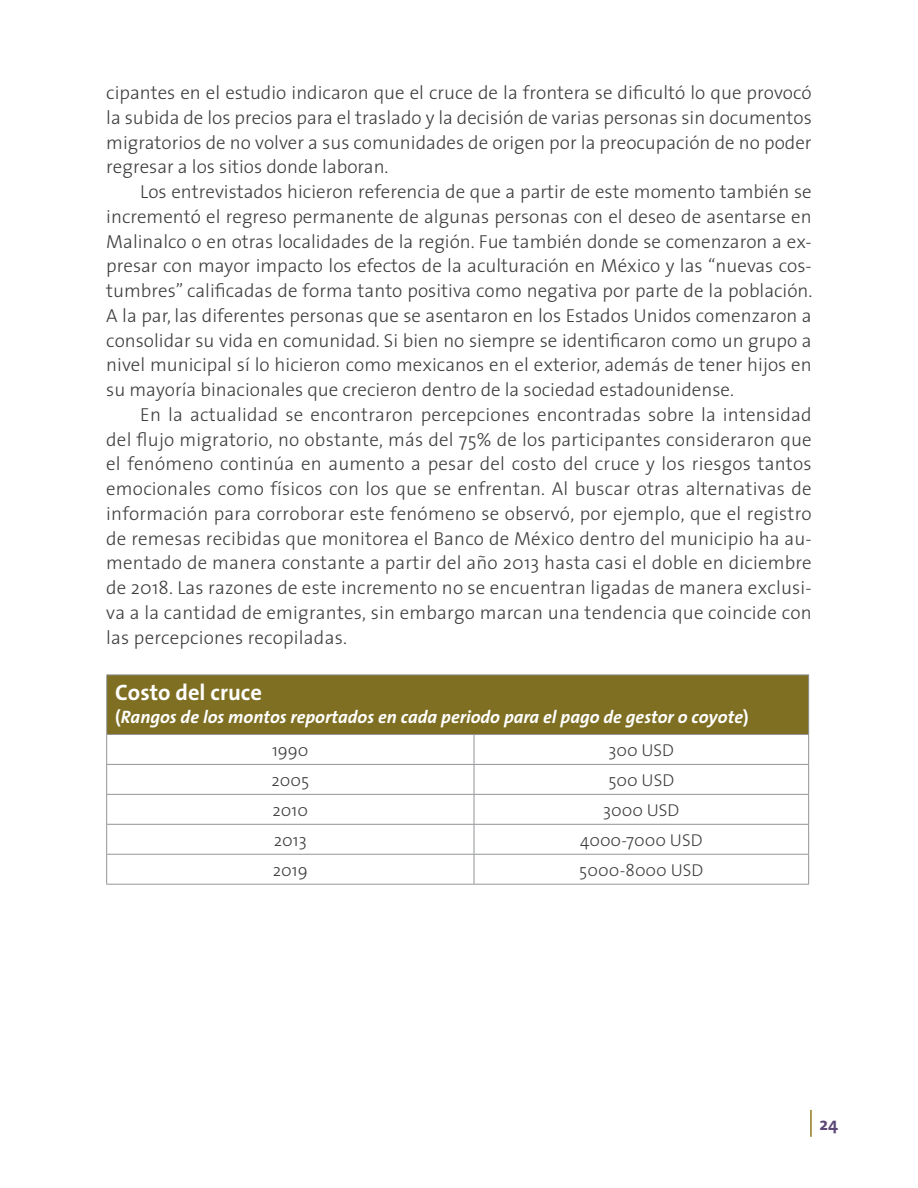
<style>
.page{position:relative;width:918px;height:1188px;background:#fff}
.page>*{position:absolute;margin:0;border:0;box-sizing:border-box;transform-origin:0 0}
.Nomenclatura_tabla{font:700 22.5px "The Sans";color:#fff}
._01TXT{font:300 18.9px/24.8px "The Sans";color:#3e3e3f;text-align:justify}
.Nomenclatura_tabla-2{font:italic 700 18px "The Sans";color:#fff}
.t1{font:700 18px "The Sans";color:#5c4876}
._01TXT_-_Tabla{font:300 17.25px "The Sans";color:#3e3e3f}
.s1{font-style:normal}
</style>
<div class="page">
<hr style="left:810px;top:1110px;width:2px;height:27px;background:#92791b">
<div style="left:107px;top:675px;width:702px;height:59px;background:#7e6f22"></div>
<hr style="left:106px;top:674px;width:368px;height:1px;background:#939598">
<hr style="left:106px;top:675px;width:1px;height:59px;background:#939598">
<hr style="left:474px;top:674px;width:335px;height:1px;background:#939598">
<hr style="left:808px;top:675px;width:1px;height:59px;background:#939598">
<hr style="left:106px;top:734px;width:368px;height:1px;background:#939598">
<hr style="left:474px;top:734px;width:335px;height:1px;background:#939598">
<hr style="left:106px;top:764px;width:368px;height:1px;background:#939598">
<hr style="left:474px;top:764px;width:335px;height:1px;background:#939598">
<hr style="left:106px;top:794px;width:368px;height:1px;background:#939598">
<hr style="left:474px;top:794px;width:335px;height:1px;background:#939598">
<hr style="left:106px;top:824px;width:368px;height:1px;background:#939598">
<hr style="left:474px;top:824px;width:335px;height:1px;background:#939598">
<hr style="left:106px;top:854px;width:368px;height:1px;background:#939598">
<svg style="left:106px;top:735px;width:1px;height:149px"></svg>
<hr style="left:474px;top:854px;width:335px;height:1px;background:#939598">
<svg style="left:474px;top:735px;width:1px;height:149px"></svg>
<svg style="left:808px;top:735px;width:1px;height:149px"></svg>
<hr style="left:106px;top:884px;width:368px;height:1px;background:#939598">
<hr style="left:474px;top:884px;width:335px;height:1px;background:#939598">
<p class="_01TXT" style="left:106px;top:80px;width:707px">cipantes en el estudio indicaron que el cruce de la frontera se dificultó lo que provocó la subida de los precios para el traslado y la decisión de varias personas sin documentos migratorios de no volver a sus comunidades de origen por la preocupación de no poder regresar a los sitios donde laboran.</p>
<p class="_01TXT" style="left:106px;top:179px;width:708px;text-indent:34px">Los entrevistados hicieron referencia de que a partir de este momento también se incrementó el regreso permanente de algunas personas con el deseo de asentarse en Malinalco o en otras localidades de la región. Fue también donde se comenzaron a ex&shy;presar con mayor impacto los efectos de la aculturación en México y las “nuevas cos&shy;tumbres” calificadas de forma tanto positiva como negativa por parte de la población.<br>A la par, las diferentes personas que se asentaron en los Estados Unidos comenzaron a consolidar su vida en comunidad. Si bien no siempre se identificaron como un grupo a nivel municipal sí lo hicieron como mexicanos en el exterior, además de tener hijos en su mayoría binacionales que crecieron dentro de la sociedad estadounidense.</p>
<p class="_01TXT" style="left:106px;top:402px;width:707px;text-indent:34px">En la actualidad se encontraron percepciones encontradas sobre la intensidad del flujo migratorio, no obstante, más del 75% de los participantes consideraron que el fenómeno continúa en aumento a pesar del costo del cruce y los riesgos tantos emocionales como físicos con los que se enfrentan. Al buscar otras alternativas de información para corroborar este fenómeno se observó, por ejemplo, que el registro de remesas recibidas que monitorea el Banco de México dentro del municipio ha au&shy;mentado de manera constante a partir del año 2013 hasta casi el doble en diciembre de 2018. Las razones de este incremento no se encuentran ligadas de manera exclusi&shy;va a la cantidad de emigrantes, sin embargo marcan una tendencia que coincide con las percepciones recopiladas.</p>
<p class="Nomenclatura_tabla" style="left:115px;top:674px;width:148px">Costo del cruce</p>
<p class="Nomenclatura_tabla-2" style="left:115px;top:702px;width:635px"><span class="s1">(</span>Rangos de los montos reportados en cada periodo para el pago de gestor o coyote<span class="s1">)</span></p>
<p class="_01TXT_-_Tabla" style="left:272px;top:736px;width:38px">1990</p>
<p class="_01TXT_-_Tabla" style="left:609px;top:736px;width:67px">300 USD</p>
<p class="_01TXT_-_Tabla" style="left:271px;top:766px;width:39px">2005</p>
<p class="_01TXT_-_Tabla" style="left:608px;top:766px;width:67px">500 USD</p>
<p class="_01TXT_-_Tabla" style="left:273px;top:796px;width:37px">2010</p>
<p class="_01TXT_-_Tabla" style="left:603px;top:796px;width:78px">3000 USD</p>
<p class="_01TXT_-_Tabla" style="left:274px;top:826px;width:34px">2013</p>
<p class="_01TXT_-_Tabla" style="left:580px;top:826px;width:124px">4000-7000 USD</p>
<p class="_01TXT_-_Tabla" style="left:273px;top:856px;width:36px">2019</p>
<p class="_01TXT_-_Tabla" style="left:579px;top:856px;width:125px">5000-8000 USD</p>
<p class="t1" style="left:819px;top:1109px;width:20px">24</p>
</div>
